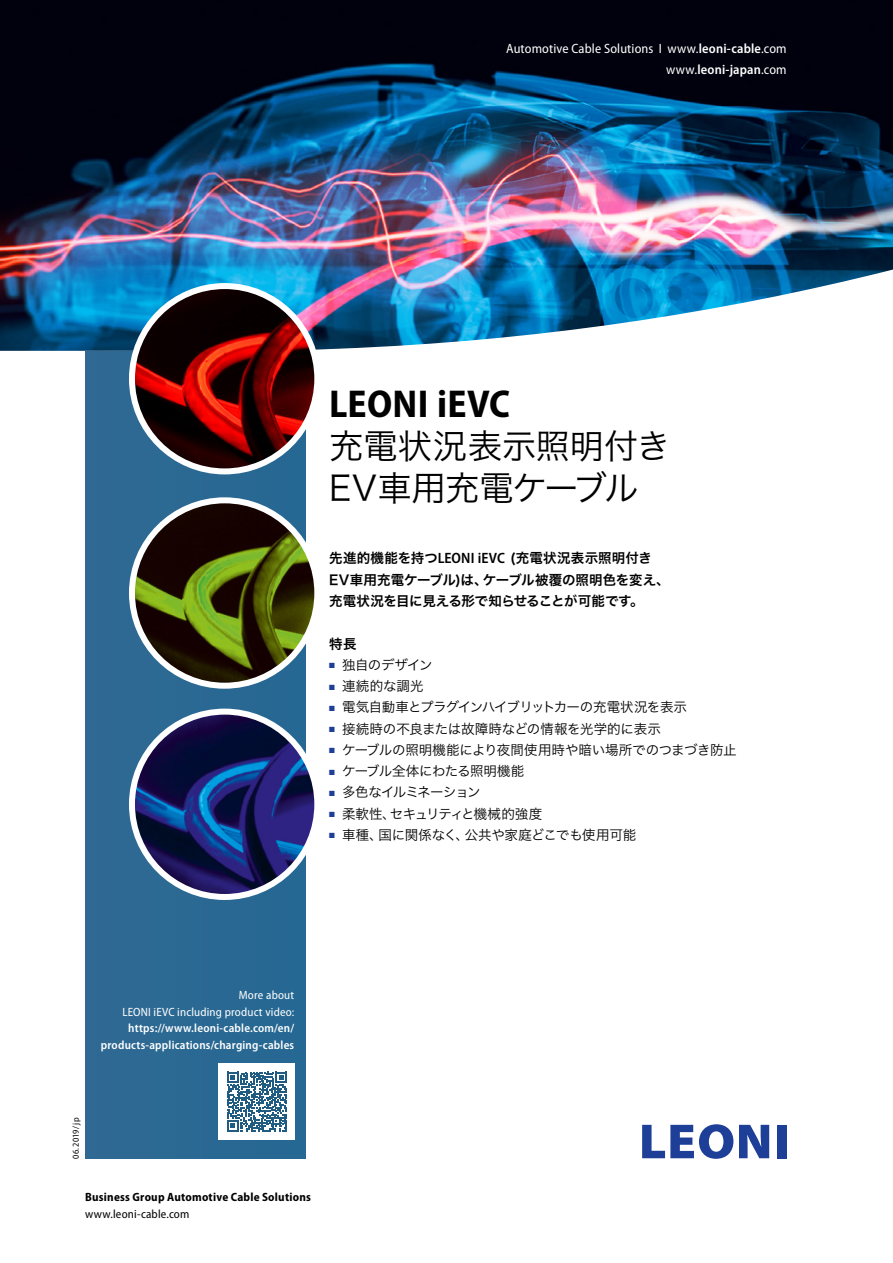
<style>
.page{position:relative;width:893px;height:1263px;background:#fff}
.page>*{position:absolute;margin:0;border:0;box-sizing:border-box;transform-origin:0 0}
.t1{font:700 semi-condensed 39px "Myriad Pro";letter-spacing:.01em;color:#000}
.t2{font:34.5px/42px "Hira Kaku Pro W3";letter-spacing:-.01em;color:#000}
.t3{font:13.5px "Hira Kaku Pro W3";letter-spacing:-.025em;color:#000}
.copy_ohne_einzug{font:13.5px/21.3px "Hira Kaku Pro W6";color:#000}
.copy_schwarz_9p{font:semi-condensed 13.5px "Myriad Pro";letter-spacing:.01em;color:#fff}
.t4{font:13.5px "Hira Kaku Pro W3";letter-spacing:-.045em;color:#000}
.t5{font:13.5px "Hira Kaku Pro W3";letter-spacing:-.005em;color:#000}
.copy_schwarz_9p-2{font:600 semi-condensed 13.5px "Myriad Pro";letter-spacing:.01em;color:#fff}
.t6{font:13.5px "Hira Kaku Pro W3";letter-spacing:-.07em;color:#000}
.copy_ohne_einzug-2{font:600 semi-condensed 12px "Myriad Pro";letter-spacing:.015em;color:#fff}
.copy_ohne_einzug-3{font:semi-condensed 12px/16.5px "Myriad Pro";letter-spacing:.015em;color:#fff;text-align:right}
.text_Tabelle_8p{font:700 semi-condensed 12px "Myriad Pro";letter-spacing:.02em;color:#000}
.text_Tabelle_8p-2{font:semi-condensed 12px "Myriad Pro";letter-spacing:.015em;color:#000}
.t7{font:semi-condensed 9px "Myriad Pro";color:#000}
.s1{font-weight:600}
.s2{font-weight:400}
.s3{font-family:"Myriad Pro";font-weight:600;font-stretch:semi-condensed;font-size:15px}
.s4{color:#1e3f97}
</style>
<div class="page">
<img style="left:0;top:0;width:893px;height:351px">
<div style="left:85px;top:351px;width:220px;height:808px;background:#2d6993"></div>
<div style="left:219px;top:1063px;width:76px;height:77px;background:#fff"></div>
<svg style="left:227px;top:1072px;width:60px;height:60px"></svg>
<img style="left:132px;top:286px;width:185px;height:185px;border-radius:93px">
<div style="left:129px;top:283px;width:191px;height:191px;border:6px solid #fff;border-radius:50%"></div>
<img style="left:132px;top:712px;width:185px;height:185px;border-radius:93px">
<div style="left:129px;top:709px;width:191px;height:191px;border:6px solid #fff;border-radius:50%"></div>
<img style="left:132px;top:500px;width:185px;height:186px;border-radius:93px">
<div style="left:129px;top:497px;width:191px;height:192px;border:6px solid #fff;border-radius:50%"></div>
<svg style="left:642px;top:1124px;width:91px;height:35px"></svg>
<svg style="left:739px;top:1125px;width:30px;height:33px"></svg>
<div style="left:777px;top:1125px;width:10px;height:33px;background:#1e3f97"></div>
<p class="copy_schwarz_9p" style="left:506px;top:40px;width:282px">Automotive Cable Solutions I www.<span class="s1">leoni-cable</span>.com</p>
<p class="copy_schwarz_9p-2" style="left:666px;top:61px;width:122px"><span class="s2">www.</span>leoni-japan<span class="s2">.com</span></p>
<p class="t1" style="left:329px;top:379px;width:182px">LEONI iEVC</p>
<p class="t2" style="left:329px;top:423px;width:343px">充電状況表示照明付き<br>EV車用充電ケーブル</p>
<p class="copy_ohne_einzug" style="left:329px;top:547px;width:342px">先進的機能を持つ<span class="s3">LEONI iEVC</span> (充電状況表示照明付き<br>EV車用充電ケーブル)は、ケーブル被覆の照明色を変え、充電状況を目に見える形で知らせることが可能です。</p>
<p class="copy_ohne_einzug" style="left:329px;top:632px;width:29px">特長</p>
<p class="t4" style="left:329px;top:653px;width:105px"><span class="s4">■</span> 独自のデザイン</p>
<p class="t3" style="left:329px;top:674px;width:96px"><span class="s4">■</span> 連続的な調光</p>
<p class="t4" style="left:329px;top:695px;width:359px"><span class="s4">■</span> 電気自動車とプラグインハイブリットカーの充電状況を表示</p>
<p class="t5" style="left:329px;top:716px;width:333px"><span class="s4">■</span> 接続時の不良または故障時などの情報を光学的に表示</p>
<p class="t3" style="left:329px;top:738px;width:409px"><span class="s4">■</span> ケーブルの照明機能により夜間使用時や暗い場所でのつまづき防止</p>
<p class="t3" style="left:329px;top:759px;width:196px"><span class="s4">■</span> ケーブル全体にわたる照明機能</p>
<p class="t6" style="left:329px;top:780px;width:153px"><span class="s4">■</span> 多色なイルミネーション</p>
<p class="t3" style="left:329px;top:801px;width:214px"><span class="s4">■</span> 柔軟性、セキュリティと機械的強度</p>
<p class="t3" style="left:329px;top:823px;width:308px"><span class="s4">■</span> 車種、国に関係なく、公共や家庭どこでも使用可能</p>
<p class="copy_ohne_einzug-3" style="left:122px;top:987px;width:173px">More about<br>LEONI iEVC including product video:</p>
<p class="copy_ohne_einzug-2" style="left:128px;top:1020px;width:167px">https://www.leoni-cable.com/en/</p>
<p class="copy_ohne_einzug-2" style="left:101px;top:1037px;width:195px">products-applications/charging-cables</p>
<p class="t7" style="left:70px;top:1159px;width:43px;rotate:-90deg">06.2019/ jp</p>
<p class="text_Tabelle_8p" style="left:85px;top:1189px;width:228px">Business Group Automotive Cable Solutions</p>
<p class="text_Tabelle_8p-2" style="left:85px;top:1206px;width:106px">www.leoni-cable.com</p>
</div>
